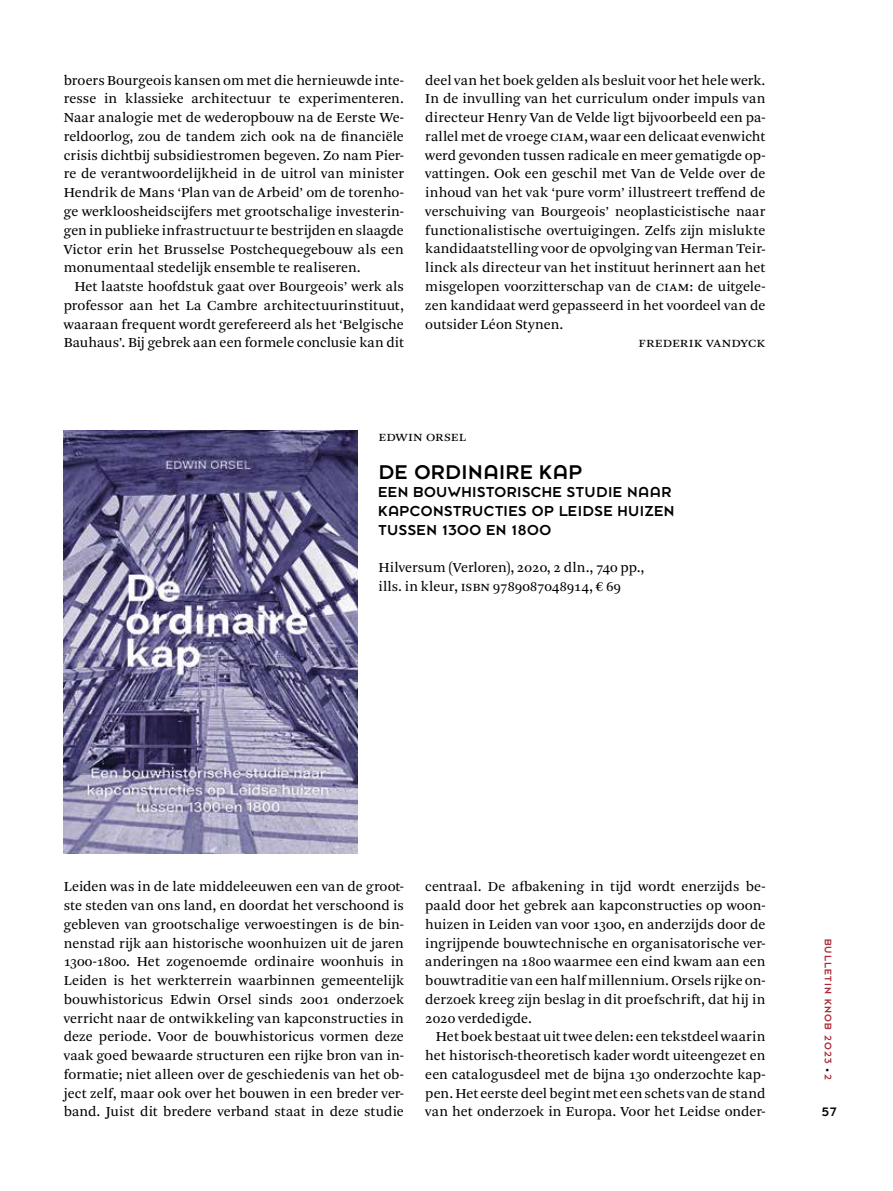
<style>
.page{position:relative;width:893px;height:1191px;background:#fff}
.page>*{position:absolute;margin:0;border:0;box-sizing:border-box;transform-origin:0 0}
.t1{font:21.9px "Dessau Pro";letter-spacing:.025em;color:#000}
.t2{font:15.9px/18.8px "Dessau Pro";letter-spacing:.035em;color:#000}
.t3{font:14.4px/18.8px "Arnhem Pro Blond";letter-spacing:.005em;color:#000;text-align:justify}
.t4{font:14.4px "Arnhem Pro Blond";letter-spacing:-.02em;color:#000}
.t5{font:13.5px "Dessau Pro";color:#000}
.t6{font:10.5px "Dessau Pro";letter-spacing:.11em;color:#ab2837}
.s1{font-size:8.25px;color:#000}
</style>
<div class="page">
<img style="left:64px;top:431px;width:293px;height:422px">
<p class="t3" style="left:64px;top:71px;width:342px">broers Bourgeois kansen om met die hernieuwde inte&shy;resse in klassieke architectuur te experimenteren.<br>Naar analogie met de wederopbouw na de Eerste We&shy;reldoorlog, zou de tandem zich ook na de financiële crisis dichtbij subsidiestromen begeven. Zo nam Pier&shy;re de verantwoordelijkheid in de uitrol van minister Hendrik de Mans ‘Plan van de Arbeid’ om de torenho&shy;ge werkloosheidscijfers met grootschalige investerin&shy;gen in publieke infrastructuur te bestrijden en slaagde Victor erin het Brusselse Postchequegebouw als een monumentaal stedelijk ensemble te realiseren.</p>
<p class="t3" style="left:64px;top:277px;width:342px;text-indent:11px">Het laatste hoofdstuk gaat over Bourgeois’ werk als professor aan het La Cambre architectuurinstituut, waaraan frequent wordt gerefereerd als het ‘Belgische Bauhaus’. Bij gebrek aan een formele conclusie kan dit</p>
<p class="t3" style="left:425px;top:71px;width:342px">deel van het boek gelden als besluit voor het hele werk.</p>
<p class="t3" style="left:425px;top:90px;width:342px">In de invulling van het curriculum onder impuls van</p>
<p class="t3" style="left:425px;top:108px;width:342px">directeur Henry Van de Velde ligt bijvoorbeeld een pa-</p>
<p class="t3" style="left:425px;top:127px;width:342px">rallel met de vroege CIAM, waar een delicaat evenwicht</p>
<p class="t3" style="left:425px;top:146px;width:342px">werd gevonden tussen radicale en meer gematigde op-</p>
<p class="t3" style="left:425px;top:165px;width:342px">vattingen. Ook een geschil met Van de Velde over de</p>
<p class="t3" style="left:425px;top:183px;width:342px">inhoud van het vak ‘pure vorm’ illustreert treffend de</p>
<p class="t3" style="left:425px;top:202px;width:342px">verschuiving van Bourgeois’ neoplasticistische naar</p>
<p class="t3" style="left:425px;top:221px;width:342px">functionalistische overtuigingen. Zelfs zijn mislukte</p>
<p class="t3" style="left:425px;top:240px;width:342px">kandidaatstelling voor de opvolging van Herman Teir-</p>
<p class="t3" style="left:425px;top:258px;width:342px">linck als directeur van het instituut herinnert aan het</p>
<p class="t3" style="left:425px;top:277px;width:342px">misgelopen voorzitterschap van de CIAM: de uitgele-</p>
<p class="t3" style="left:425px;top:296px;width:342px">zen kandidaat werd gepasseerd in het voordeel van de</p>
<p class="t3" style="left:425px;top:315px;width:140px">outsider Léon Stynen.</p>
<p class="t3" style="left:639px;top:333px;width:17px">Frederik</p>
<p class="t3" style="left:706px;top:333px;width:18px">Vand</p>
<p class="t3" style="left:741px;top:333px;width:17px">yck</p>
<p class="t3" style="left:378px;top:427px;width:18px">Edwin</p>
<p class="t3" style="left:426px;top:427px;width:18px">Orsel</p>
<h1 class="t1" style="left:378px;top:460px;width:205px">DE ORDINAIRE KAP</h1>
<p class="t2" style="left:378px;top:483px;width:298px">EEN BOUWHISTORISCHE STUDIE NAAR<br>KAPCONSTRUCTIES OP LEIDSE HUIZEN<br>TUSSEN 1300 EN 1800</p>
<p class="t3" style="left:378px;top:558px;width:267px">Hilversum (Verloren), 2020, 2 dln., 740 pp., ills. in kleur, isbn</p>
<p class="t4" style="left:493px;top:577px;width:130px">9789087048914, € 69</p>
<p class="t3" style="left:64px;top:877px;width:342px">Leiden was in de late middeleeuwen een van de groot&shy;ste steden van ons land, en doordat het verschoond is gebleven van grootschalige verwoestingen is de bin&shy;nenstad rijk aan historische woonhuizen uit de jaren 1300-1800. Het zogenoemde ordinaire woonhuis in Leiden is het werkterrein waarbinnen gemeentelijk bouwhistoricus Edwin Orsel sinds 2001 onderzoek verricht naar de ontwikkeling van kapconstructies in deze periode. Voor de bouwhistoricus vormen deze vaak goed bewaarde structuren een rijke bron van in&shy;formatie; niet alleen over de geschiedenis van het ob&shy;ject zelf, maar ook over het bouwen in een breder ver&shy;band. Juist dit bredere verband staat in deze studie</p>
<p class="t3" style="left:425px;top:877px;width:342px">centraal. De afbakening in tijd wordt enerzijds be&shy;paald door het gebrek aan kapconstructies op woon&shy;huizen in Leiden van voor 1300, en anderzijds door de ingrijpende bouwtechnische en organisatorische ver&shy;anderingen na 1800 waarmee een eind kwam aan een bouwtraditie van een half millennium. Orsels rijke on&shy;derzoek kreeg zijn beslag in dit proefschrift, dat hij in 2020 verdedigde.</p>
<p class="t3" style="left:425px;top:1027px;width:342px;text-indent:11px">Het boek bestaat uit twee delen: een tekstdeel waarin het historisch-theoretisch kader wordt uiteengezet en een catalogusdeel met de bijna 130 onderzochte kap&shy;pen. Het eerste deel begint met een schets van de stand van het onderzoek in Europa. Voor het Leidse onder-</p>
<p class="t6" style="left:833px;top:938px;width:143px;rotate:90deg">BULLETIN KNOB 2023 <span class="s1">•</span> 2</p>
<p class="t5" style="left:822px;top:1105px;width:17px">57</p>
</div>
